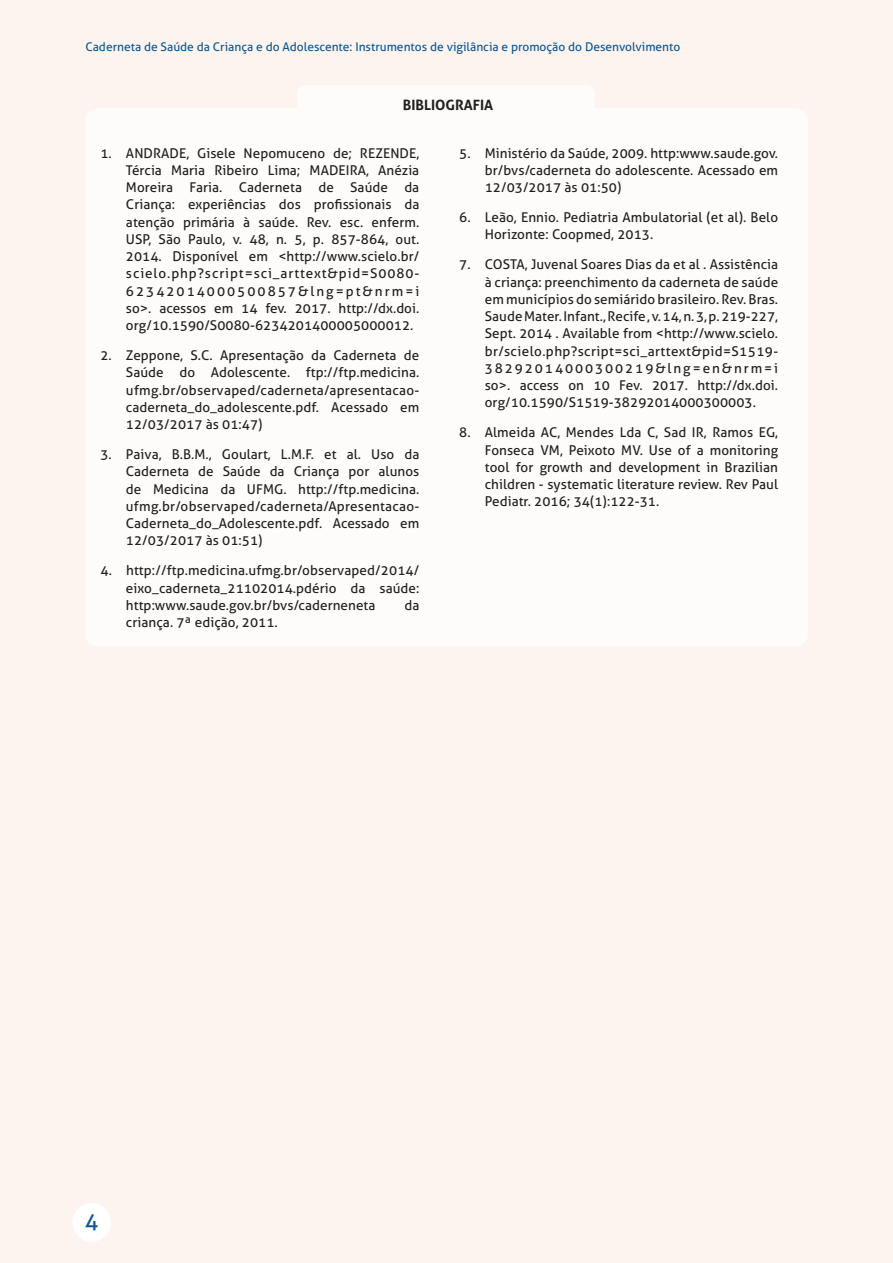
<style>
.page{position:relative;width:893px;height:1263px;background:#fdf3ef}
.page>*{position:absolute;margin:0;border:0;box-sizing:border-box;transform-origin:0 0}
.t1{font:22.5px "Aller";color:#0c5896}
.t2{font:700 14.25px "Aller";color:#231f20}
.t3{font:13.5px/17.2px "Aller";letter-spacing:.005em;color:#231f20;text-align:justify}
.t4{font:12px "Aller";color:#0c5896}
</style>
<div class="page">
<div style="left:72px;top:1203px;width:39px;height:39px;background:#fff;border-radius:50%"></div>
<div style="left:297px;top:85px;width:297px;height:23px;background:#fefcfb"></div>
<div style="left:85px;top:108px;width:723px;height:538px;background:#fefcfb;border-radius:13px"></div>
<p class="t4" style="left:85px;top:39px;width:596px">Caderneta de Saúde da Criança e do Adolescente: Instrumentos de vigilância e promoção do Desenvolvimento</p>
<p class="t2" style="left:403px;top:97px;width:92px">BIBLIOGRAFIA</p>
<p class="t3" style="left:485px;top:144px;width:295px;text-indent:-26px">5. Ministério da Saúde, 2009. http:www.saude.gov. br/bvs/caderneta do adolescente. Acessado em 12/03/2017 às 01:50)</p>
<p class="t3" style="left:485px;top:209px;width:295px;text-indent:-26px">6. Leão, Ennio. Pediatria Ambulatorial (et al). Belo<br>Horizonte: Coopmed, 2013.</p>
<p class="t3" style="left:485px;top:256px;width:295px;text-indent:-26px">7. COSTA, Juvenal Soares Dias da et al . Assistência à criança: preenchimento da caderneta de saúde em municípios do semiárido brasileiro. Rev. Bras.<br>Saude Mater. Infant., Recife , v. 14, n. 3, p. 219-227, Sept. 2014 . Available from &lt;http://www.scielo. br/scielo.php?script=sci_arttext&amp;pid=S1519- 38292014000300219&amp;lng=en&amp;nrm=i so&gt;. access on 10 Fev. 2017. http://dx.doi. org/10.1590/S1519-38292014000300003.</p>
<p class="t3" style="left:485px;top:424px;width:295px;text-indent:-26px">8. Almeida AC, Mendes Lda C, Sad IR, Ramos EG, Fonseca VM, Peixoto MV. Use of a monitoring tool for growth and development in Brazilian children - systematic literature review. Rev Paul Pediatr. 2016; 34(1):122-31.</p>
<p class="t3" style="left:126px;top:144px;width:295px;text-indent:-26px">1. ANDRADE, Gisele Nepomuceno de; REZENDE, Tércia Maria Ribeiro Lima; MADEIRA, Anézia Moreira Faria. Caderneta de Saúde da Criança: experiências dos profissionais da atenção primária à saúde. Rev. esc. enferm.<br>USP, São Paulo, v. 48, n. 5, p. 857-864, out.<br>2014. Disponível em &lt;http://www.scielo.br/ scielo.php?script=sci_arttext&amp;pid=S0080- 62342014000500857&amp;lng=pt&amp;nrm=i so&gt;. acessos em 14 fev. 2017. http://dx.doi. org/10.1590/S0080-6234201400005000012.</p>
<p class="t3" style="left:126px;top:347px;width:295px;text-indent:-26px">2. Zeppone, S.C. Apresentação da Caderneta de Saúde do Adolescente. ftp://ftp.medicina. ufmg.br/observaped/caderneta/apresentacao&shy;caderneta_do_adolescente.pdf. Acessado em 12/03/2017 às 01:47)</p>
<p class="t3" style="left:126px;top:446px;width:295px;text-indent:-26px">3. Paiva, B.B.M., Goulart, L.M.F. et al. Uso da Caderneta de Saúde da Criança por alunos de Medicina da UFMG. http://ftp.medicina. ufmg.br/observaped/caderneta/Apresentacao-Caderneta_do_Adolescente.pdf. Acessado em 12/03/2017 às 01:51)</p>
<p class="t3" style="left:126px;top:562px;width:295px;text-indent:-26px">4. http://ftp.medicina.ufmg.br/observaped/2014/ eixo_caderneta_21102014.pdério da saúde: http:www.saude.gov.br/bvs/caderneneta</p>
<p class="t3" style="left:404px;top:597px;width:16px">da</p>
<p class="t3" style="left:126px;top:614px;width:153px">criança. 7ª edição, 2011.</p>
<h1 class="t1" style="left:85px;top:1207px;width:15px">4</h1>
</div>
